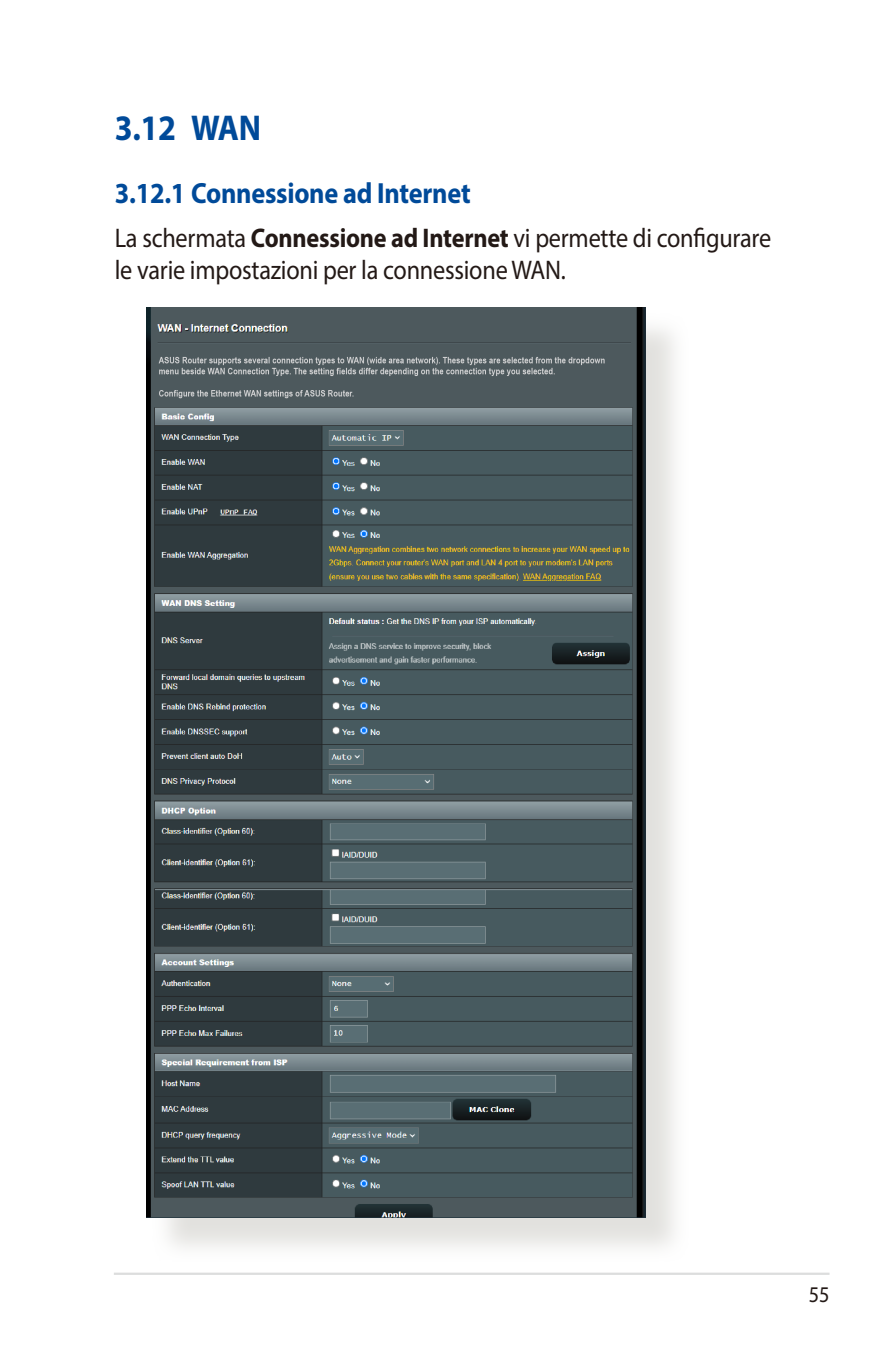
<style>
.page{position:relative;width:893px;height:1346px;background:#fff}
.page>*{position:absolute;margin:0;border:0;box-sizing:border-box;transform-origin:0 0}
.t1{font:700 36px "Myriad Pro";color:#004a99;scale:.9 1}
.t2{font:700 29.25px "Myriad Pro";letter-spacing:-.01em;color:#004a99;scale:.9 1}
.t3{font:27px/32.4px "Myriad Pro";letter-spacing:-.01em;color:#231916;scale:.9 1}
.t4{font:22.5px "Myriad Pro";color:#231916;scale:.9 1}
.s1{font-weight:700}
</style>
<div class="page">
<hr style="left:114px;top:1272px;width:715px;height:3px;background:#dcdddd">
<div style="left:152px;top:313px;width:538px;height:949px;background:#d9d8d4;opacity:.75"></div>
<img style="left:147px;top:308px;width:498px;height:910px">
<h1 class="t1" style="left:115px;top:105px;width:164px">3.12 WAN</h1>
<p class="t2" style="left:115px;top:174px;width:397px">3.12.1 Connessione ad Internet</p>
<p class="t3" style="left:115px;top:221px;width:731px">La schermata <span class="s1">Connessione ad Internet</span> vi permette di configurare le varie impostazioni per la connessione WAN.</p>
<p class="t4" style="left:809px;top:1281px;width:24px">55</p>
</div>
